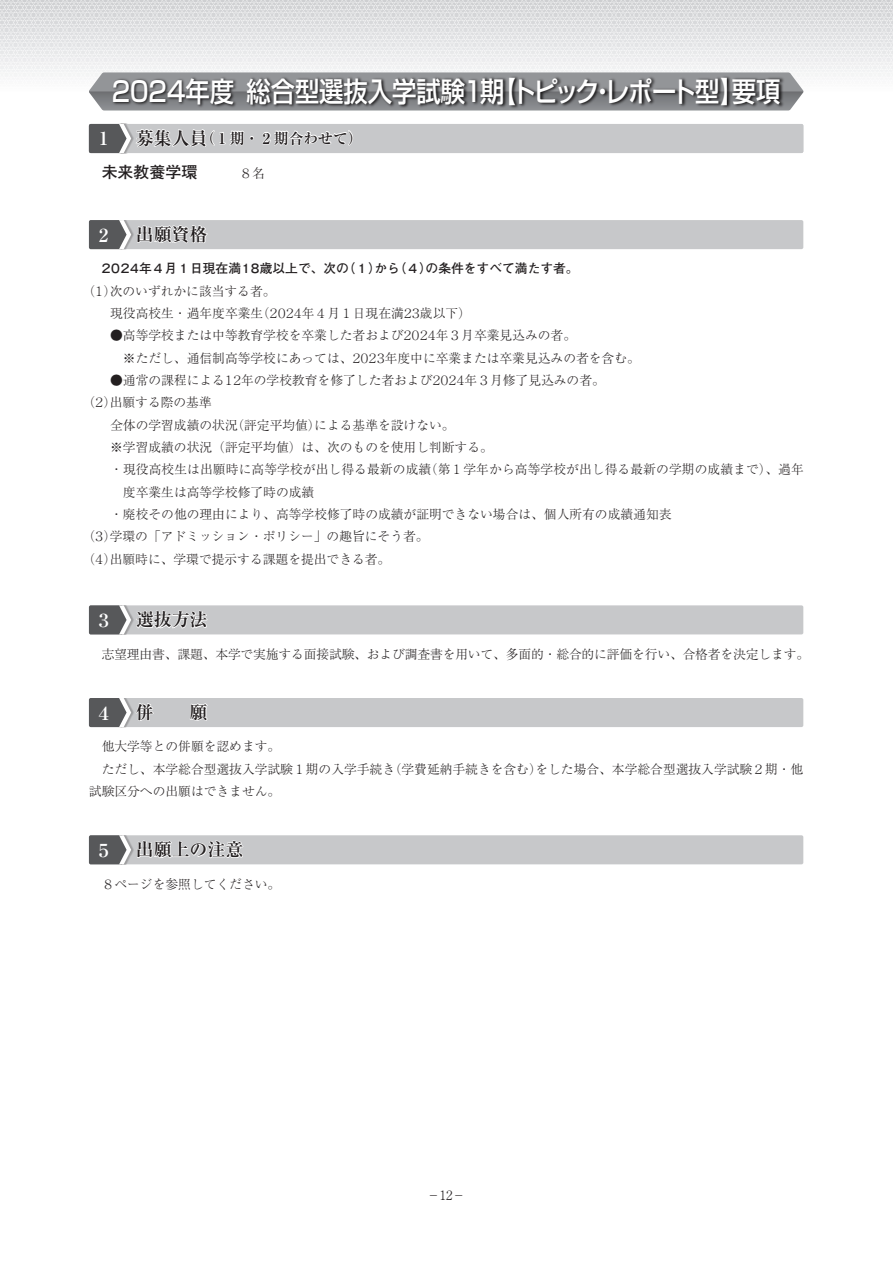
<style>
.page{position:relative;width:893px;height:1263px;background:#fff}
.page>*{position:absolute;margin:0;border:0;box-sizing:border-box;transform-origin:0 0}
.t1{font:500 27.6px "Shin Go Pro";color:#fff;scale:.88 1}
.t2{font:500 27.6px "Shin Go Pro";letter-spacing:-.06em;color:#fff;scale:.88 1}
.t3{font:700 18px "Ryumin Pro";color:#231f20}
.t4{font:700 18px "Ryumin Pro";color:#fff}
.t5{font:700 15.9px "Futo Go B101 Pro";color:#231f20}
.t6{font:700 14.7px "Ryumin Pro";color:#231f20}
.t7{font:300 12.75px/22.4px "Ryumin Pro";color:#231f20}
.t8{font:700 12.75px "Futo Go B101 Pro";color:#231f20}
</style>
<div class="page">
<div style="left:0;top:0;width:893px;height:93px;background:linear-gradient(to bottom,#d8d9da,#fdfdfe)"></div>
<svg style="left:89px;top:72px;width:714px;height:82px"></svg>
<div style="left:89px;top:220px;width:714px;height:29px;background:#c7c8ca;border-radius:2px"></div>
<svg style="left:89px;top:220px;width:119px;height:29px"></svg>
<div style="left:89px;top:605px;width:714px;height:29px;background:#c7c8ca;border-radius:2px"></div>
<svg style="left:89px;top:605px;width:119px;height:29px"></svg>
<div style="left:89px;top:698px;width:714px;height:29px;background:#c7c8ca;border-radius:2px"></div>
<svg style="left:89px;top:698px;width:65px;height:29px"></svg>
<svg style="left:189px;top:703px;width:19px;height:18px"></svg>
<div style="left:89px;top:835px;width:714px;height:29px;background:#c7c8ca;border-radius:2px"></div>
<svg style="left:89px;top:835px;width:155px;height:29px"></svg>
<h1 class="t1" style="left:480px;top:69px;width:43px">【期</h1>
<h1 class="t2" style="left:512px;top:69px;width:266px">トピックレポート型】</h1>
<h1 class="t1" style="left:112px;top:69px;width:403px">2024年度総合型選抜入学試験</h1>
<p class="t6" style="left:200px;top:126px;width:164px">（１期・２期合わせて(</p>
<h1 class="t1" style="left:732px;top:69px;width:57px">要項</h1>
<h1 class="t1" style="left:461px;top:69px;width:29px">１</h1>
<h1 class="t1" style="left:590px;top:69px;width:29px">・</h1>
<h2 class="t3" style="left:172px;top:124px;width:163px">学科および募集人員</h2>
<p class="t5" style="left:102px;top:159px;width:97px">未来教養学環</p>
<h2 class="t3" style="left:136px;top:124px;width:73px">募集人員</h2>
<h2 class="t4" style="left:95px;top:124px;width:19px">１</h2>
<h2 class="t4" style="left:95px;top:221px;width:19px">２</h2>
<h2 class="t3" style="left:136px;top:220px;width:73px">出願資格</h2>
<p class="t8" style="left:342px;top:258px;width:40px">（１）</p>
<p class="t8" style="left:393px;top:258px;width:40px">（４）</p>
<p class="t8" style="left:100px;top:258px;width:251px">２０２４年４月１日現在満１８歳以上で、次の</p>
<p class="t7" style="left:93px;top:279px;width:184px">１次のいずれかに該当する者。</p>
<p class="t8" style="left:426px;top:258px;width:155px">の条件をすべて満たす者。</p>
<p class="t8" style="left:375px;top:258px;width:27px">から</p>
<p class="t7" style="left:83px;top:279px;width:14px">（</p>
<p class="t7" style="left:103px;top:279px;width:14px">）</p>
<p class="t7" style="left:257px;top:301px;width:14px">（</p>
<p class="t7" style="left:420px;top:301px;width:53px">歳以下(</p>
<p class="t7" style="left:110px;top:301px;width:195px">現役高校生・過年度卒業生２０２４</p>
<p class="t7" style="left:302px;top:301px;width:104px">年４月１日現在満</p>
<p class="t7" style="left:401px;top:301px;width:22px">２３</p>
<p class="t7" style="left:385px;top:323px;width:257px;text-indent:-275px">●高等学校または中等教育学校を卒業した者および<br>年度中に卒業または卒業見込みの者を含む。</p>
<p class="t7" style="left:436px;top:323px;width:142px">年３月卒業見込みの者。</p>
<p class="t7" style="left:401px;top:323px;width:38px">２０２４</p>
<p class="t7" style="left:110px;top:346px;width:244px">　※ただし、通信制高等学校にあっては、</p>
<p class="t7" style="left:350px;top:346px;width:38px">２０２３</p>
<p class="t7" style="left:241px;top:368px;width:193px">年の学校教育を修了した者および</p>
<p class="t7" style="left:465px;top:368px;width:142px">年３月修了見込みの者。</p>
<p class="t7" style="left:93px;top:368px;width:134px;text-indent:17px">●通常の課程による<br>２出願する際の基準</p>
<p class="t7" style="left:223px;top:368px;width:22px">１２</p>
<p class="t7" style="left:430px;top:368px;width:38px">２０２４</p>
<p class="t7" style="left:83px;top:390px;width:14px">（</p>
<p class="t7" style="left:103px;top:390px;width:14px">）</p>
<p class="t7" style="left:231px;top:413px;width:91px">（評定平均値）</p>
<p class="t7" style="left:110px;top:413px;width:129px">全体の学習成績の状況</p>
<p class="t7" style="left:110px;top:435px;width:384px">※学習成績の状況（評定平均値）は、次のものを使用し判断する。</p>
<p class="t7" style="left:425px;top:457px;width:380px">（第１学年から高等学校が出し得る最新の学期の成績まで）、過年</p>
<p class="t7" style="left:314px;top:413px;width:142px">による基準を設けない。</p>
<p class="t7" style="left:110px;top:457px;width:323px">・現役高校生は出願時に高等学校が出し得る最新の成績</p>
<p class="t7" style="left:123px;top:480px;width:193px">度卒業生は高等学校修了時の成績</p>
<p class="t7" style="left:110px;top:502px;width:563px">・廃校その他の理由により、高等学校修了時の成績が証明できない場合は、個人所有の成績通知表</p>
<p class="t7" style="left:93px;top:524px;width:337px">３学環の「アドミッション・ポリシー」の趣旨にそう者。</p>
<p class="t7" style="left:93px;top:524px;width:299px;text-indent:-10px">（<br>４出願時に、学環で提示する課題を提出できる者。</p>
<p class="t7" style="left:103px;top:524px;width:14px">）</p>
<p class="t7" style="left:83px;top:547px;width:14px">（</p>
<p class="t7" style="left:103px;top:547px;width:14px">）</p>
<h2 class="t4" style="left:95px;top:606px;width:19px">３</h2>
<h2 class="t3" style="left:136px;top:605px;width:73px">選抜方法</h2>
<p class="t7" style="left:102px;top:642px;width:709px">志望理由書、課題、本学で実施する面接試験、および調査書を用いて、多面的・総合的に評価を行い、合格者を決定します。</p>
<h2 class="t4" style="left:95px;top:698px;width:19px">４</h2>
<h2 class="t3" style="left:136px;top:698px;width:73px">併　　願</h2>
<p class="t7" style="left:89px;top:734px;width:193px">　他大学等との併願を認めます。</p>
<p class="t7" style="left:389px;top:757px;width:155px">（学費延納手続きを含む）</p>
<p class="t7" style="left:89px;top:757px;width:308px">　ただし、本学総合型選抜入学試験１期の入学手続き試験区分への出願はできません。</p>
<p class="t7" style="left:535px;top:757px;width:269px">をした場合、本学総合型選抜入学試験２期・他</p>
<h2 class="t4" style="left:95px;top:836px;width:19px">５</h2>
<h2 class="t3" style="left:136px;top:835px;width:109px">出願上の注意</h2>
<p class="t7" style="left:89px;top:872px;width:193px">　８ページを参照してください。</p>
<p class="t7" style="left:427px;top:1183px;width:40px">－12－</p>
</div>
